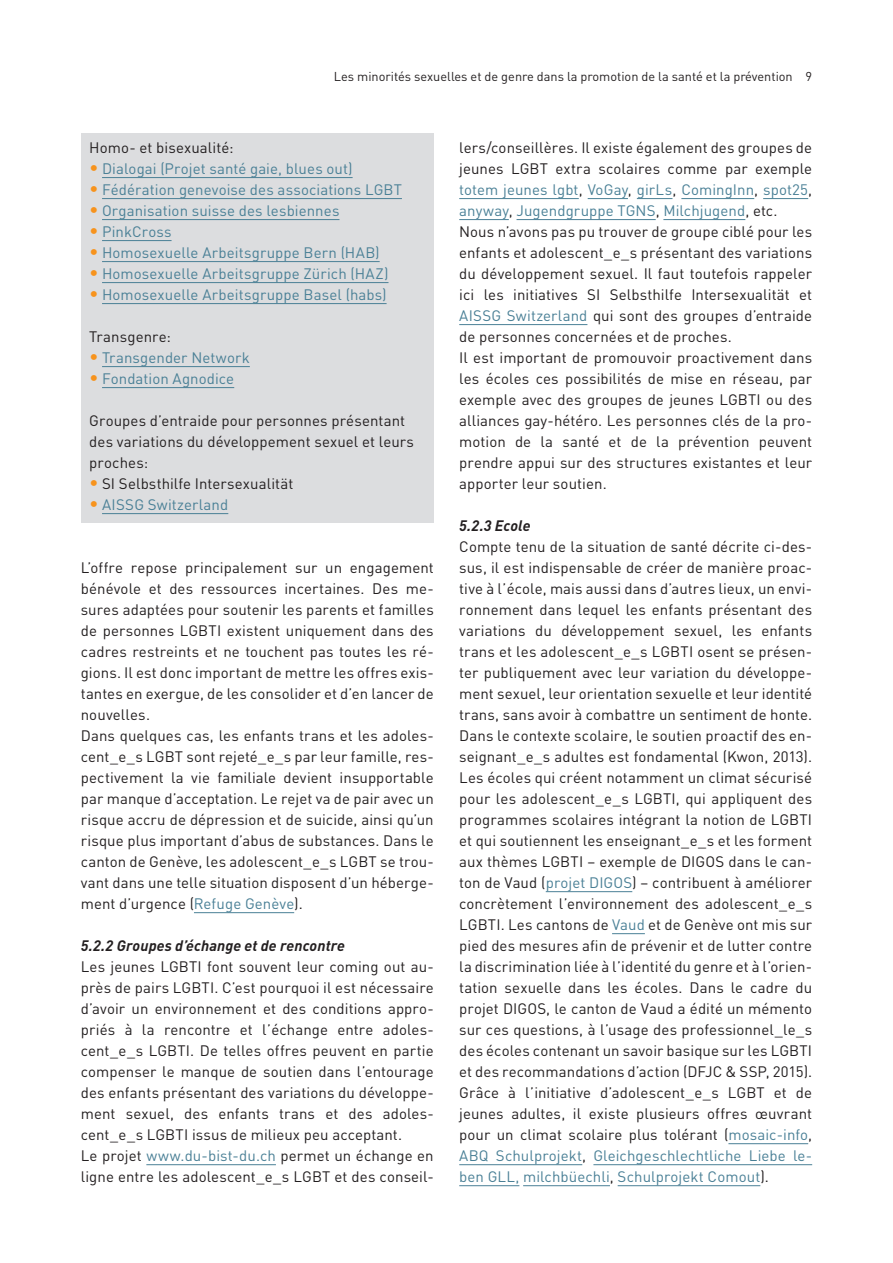
<style>
.page{position:relative;width:893px;height:1263px;background:#fff}
.page>*{position:absolute;margin:0;border:0;box-sizing:border-box;transform-origin:0 0}
.t1{font:15px/21px "DINOT";letter-spacing:.005em;color:#231f20}
.t2{font:15px "DINOT";letter-spacing:.005em;color:#4a8096}
.t3{font:italic 700 15px "DINOT";letter-spacing:.005em;color:#231f20}
.t4{font:12.75px "DINOT";color:#231f20}
.s1{font-size:18px;color:#f7931d}
.s2{color:#4a8096}
</style>
<div class="page">
<hr style="left:194px;top:912px;width:100px;height:1px;background:#4a8096">
<hr style="left:146px;top:1164px;width:130px;height:1px;background:#4a8096">
<div style="left:81px;top:133px;width:353px;height:390px;background:#dcdddf"></div>
<hr style="left:102px;top:177px;width:251px;height:1px;background:#4a8096">
<hr style="left:102px;top:198px;width:300px;height:1px;background:#4a8096">
<hr style="left:102px;top:219px;width:237px;height:1px;background:#4a8096">
<hr style="left:102px;top:240px;width:70px;height:1px;background:#4a8096">
<hr style="left:102px;top:261px;width:278px;height:1px;background:#4a8096">
<hr style="left:102px;top:282px;width:286px;height:1px;background:#4a8096">
<hr style="left:102px;top:303px;width:285px;height:1px;background:#4a8096">
<hr style="left:102px;top:366px;width:148px;height:1px;background:#4a8096">
<hr style="left:102px;top:387px;width:132px;height:1px;background:#4a8096">
<hr style="left:102px;top:513px;width:126px;height:1px;background:#4a8096">
<hr style="left:459px;top:198px;width:120px;height:1px;background:#4a8096">
<hr style="left:588px;top:198px;width:40px;height:1px;background:#4a8096">
<hr style="left:637px;top:198px;width:35px;height:1px;background:#4a8096">
<hr style="left:681px;top:198px;width:73px;height:1px;background:#4a8096">
<hr style="left:763px;top:198px;width:45px;height:1px;background:#4a8096">
<hr style="left:459px;top:219px;width:50px;height:1px;background:#4a8096">
<hr style="left:516px;top:219px;width:140px;height:1px;background:#4a8096">
<hr style="left:663px;top:219px;width:82px;height:1px;background:#4a8096">
<hr style="left:459px;top:324px;width:128px;height:1px;background:#4a8096">
<hr style="left:546px;top:891px;width:86px;height:1px;background:#4a8096">
<hr style="left:612px;top:933px;width:33px;height:1px;background:#4a8096">
<hr style="left:728px;top:1143px;width:80px;height:1px;background:#4a8096">
<hr style="left:459px;top:1164px;width:123px;height:1px;background:#4a8096">
<hr style="left:593px;top:1164px;width:219px;height:1px;background:#4a8096">
<hr style="left:459px;top:1185px;width:60px;height:1px;background:#4a8096">
<hr style="left:523px;top:1185px;width:87px;height:1px;background:#4a8096">
<hr style="left:618px;top:1185px;width:142px;height:1px;background:#4a8096">
<p class="t4" style="left:334px;top:68px;width:480px">Les minorités sexuelles et de genre dans la promotion de la santé et la prévention 9</p>
<p class="t1" style="left:89px;top:136px;width:146px">Homo- et bisexualité:</p>
<p class="t2" style="left:89px;top:158px;width:265px"><span class="s1">•</span> Dialogai (Projet santé gaie, blues out)</p>
<p class="t2" style="left:89px;top:179px;width:314px"><span class="s1">•</span> Fédération genevoise des associations LGBT</p>
<p class="t2" style="left:89px;top:200px;width:252px"><span class="s1">•</span> Organisation suisse des lesbiennes</p>
<p class="t2" style="left:89px;top:221px;width:84px"><span class="s1">•</span> PinkCross</p>
<p class="t2" style="left:89px;top:242px;width:292px"><span class="s1">•</span> Homosexuelle Arbeitsgruppe Bern (HAB)</p>
<p class="t2" style="left:89px;top:263px;width:301px"><span class="s1">•</span> Homosexuelle Arbeitsgruppe Zürich (HAZ)</p>
<p class="t2" style="left:89px;top:284px;width:299px"><span class="s1">•</span> Homosexuelle Arbeitsgruppe Basel (habs)</p>
<p class="t1" style="left:89px;top:325px;width:83px">Transgenre:</p>
<p class="t2" style="left:89px;top:347px;width:162px"><span class="s1">•</span> Transgender Network</p>
<p class="t2" style="left:89px;top:368px;width:146px"><span class="s1">•</span> Fondation Agnodice</p>
<p class="t1" style="left:89px;top:409px;width:326px">Groupes d’entraide pour personnes présentant des variations du développement sexuel et leurs proches:</p>
<p class="t1" style="left:89px;top:472px;width:206px"><span class="s1">•</span> SI Selbsthilfe Intersexualität</p>
<p class="t2" style="left:89px;top:494px;width:141px"><span class="s1">•</span> AISSG Switzerland</p>
<p class="t1" style="left:81px;top:556px;width:354px">L’offre repose principalement sur un engagement bénévole et des ressources incertaines. Des me&shy;sures adaptées pour soutenir les parents et familles de personnes LGBTI existent uniquement dans des cadres restreints et ne touchent pas toutes les ré&shy;gions. Il est donc important de mettre les offres exis&shy;tantes en exergue, de les consolider et d’en lancer de nouvelles.<br>Dans quelques cas, les enfants trans et les adoles&shy;cent_e_s LGBT sont rejeté_e_s par leur famille, res&shy;pectivement la vie familiale devient insupportable par manque d’acceptation. Le rejet va de pair avec un risque accru de dépression et de suicide, ainsi qu’un risque plus important d’abus de substances. Dans le canton de Genève, les adolescent_e_s LGBT se trou&shy;vant dans une telle situation disposent d’un héberge&shy;ment d’urgence (<span class="s2">Refuge Genève</span>).</p>
<p class="t3" style="left:81px;top:936px;width:266px">5.2.2 Groupes d’échange et de rencontre</p>
<p class="t1" style="left:81px;top:955px;width:354px">Les jeunes LGBTI font souvent leur coming out au&shy;près de pairs LGBTI. C’est pourquoi il est nécessaire d’avoir un environnement et des conditions appro&shy;priés à la rencontre et l’échange entre adoles&shy;cent_e_s LGBTI. De telles offres peuvent en partie compenser le manque de soutien dans l’entourage des enfants présentant des variations du développe&shy;ment sexuel, des enfants trans et des adoles&shy;cent_e_s LGBTI issus de milieux peu acceptant.<br>Le projet <span class="s2">www.du-bist-du.ch</span> permet un échange en ligne entre les adolescent_e_s LGBT et des conseil-</p>
<p class="t1" style="left:459px;top:136px;width:354px">lers/conseillères. Il existe également des groupes de jeunes LGBT extra scolaires comme par exemple <span class="s2">totem jeunes lgbt</span>, <span class="s2">VoGay</span>, <span class="s2">girLs</span>, <span class="s2">ComingInn</span>, <span class="s2">spot25</span>, <span class="s2">anyway</span>, <span class="s2">Jugendgruppe TGNS</span>, <span class="s2">Milchjugend</span>, etc.<br>Nous n’avons pas pu trouver de groupe ciblé pour les enfants et adolescent_e_s présentant des variations du développement sexuel. Il faut toutefois rappeler ici les initiatives SI Selbsthilfe Intersexualität et <span class="s2">AISSG Switzerland</span> qui sont des groupes d’entraide de personnes concernées et de proches.<br>Il est important de promouvoir proactivement dans les écoles ces possibilités de mise en réseau, par exemple avec des groupes de jeunes LGBTI ou des alliances gay-hétéro. Les personnes clés de la pro&shy;motion de la santé et de la prévention peuvent prendre appui sur des structures existantes et leur apporter leur soutien.</p>
<p class="t3" style="left:459px;top:516px;width:73px">5.2.3 Ecole</p>
<p class="t1" style="left:459px;top:535px;width:354px;text-align:justify">Compte tenu de la situation de santé décrite ci-des&shy;sus, il est indispensable de créer de manière proac&shy;tive à l’école, mais aussi dans d’autres lieux, un envi&shy;ronnement dans lequel les enfants présentant des variations du développement sexuel, les enfants trans et les adolescent_e_s LGBTI osent se présen&shy;ter publiquement avec leur variation du développe&shy;ment sexuel, leur orientation sexuelle et leur identité trans, sans avoir à combattre un sentiment de honte.<br>Dans le contexte scolaire, le soutien proactif des en&shy;seignant_e_s adultes est fondamental (Kwon, 2013).<br>Les écoles qui créent notamment un climat sécurisé pour les adolescent_e_s LGBTI, qui appliquent des programmes scolaires intégrant la notion de LGBTI et qui soutiennent les enseignant_e_s et les forment aux thèmes LGBTI – exemple de DIGOS dans le can&shy;ton de Vaud (<span class="s2">projet DIGOS</span>) – contribuent à améliorer concrètement l’environnement des adolescent_e_s LGBTI. Les cantons de <span class="s2">Vaud</span> et de Genève ont mis sur pied des mesures afin de prévenir et de lutter contre la discrimination liée à l’identité du genre et à l’orien&shy;tation sexuelle dans les écoles. Dans le cadre du projet DIGOS, le canton de Vaud a édité un mémento sur ces questions, à l’usage des professionnel_le_s des écoles contenant un savoir basique sur les LGBTI et des recommandations d’action (DFJC &amp; SSP, 2015).<br>Grâce à l’initiative d’adolescent_e_s LGBT et de jeunes adultes, il existe plusieurs offres œuvrant pour un climat scolaire plus tolérant (<span class="s2">mosaic-info</span>, <span class="s2">ABQ Schulprojekt</span>, <span class="s2">Gleichgeschlechtliche Liebe le&shy;ben GLL, milchbüechli</span>, <span class="s2">Schulprojekt Comout</span>).</p>
</div>
